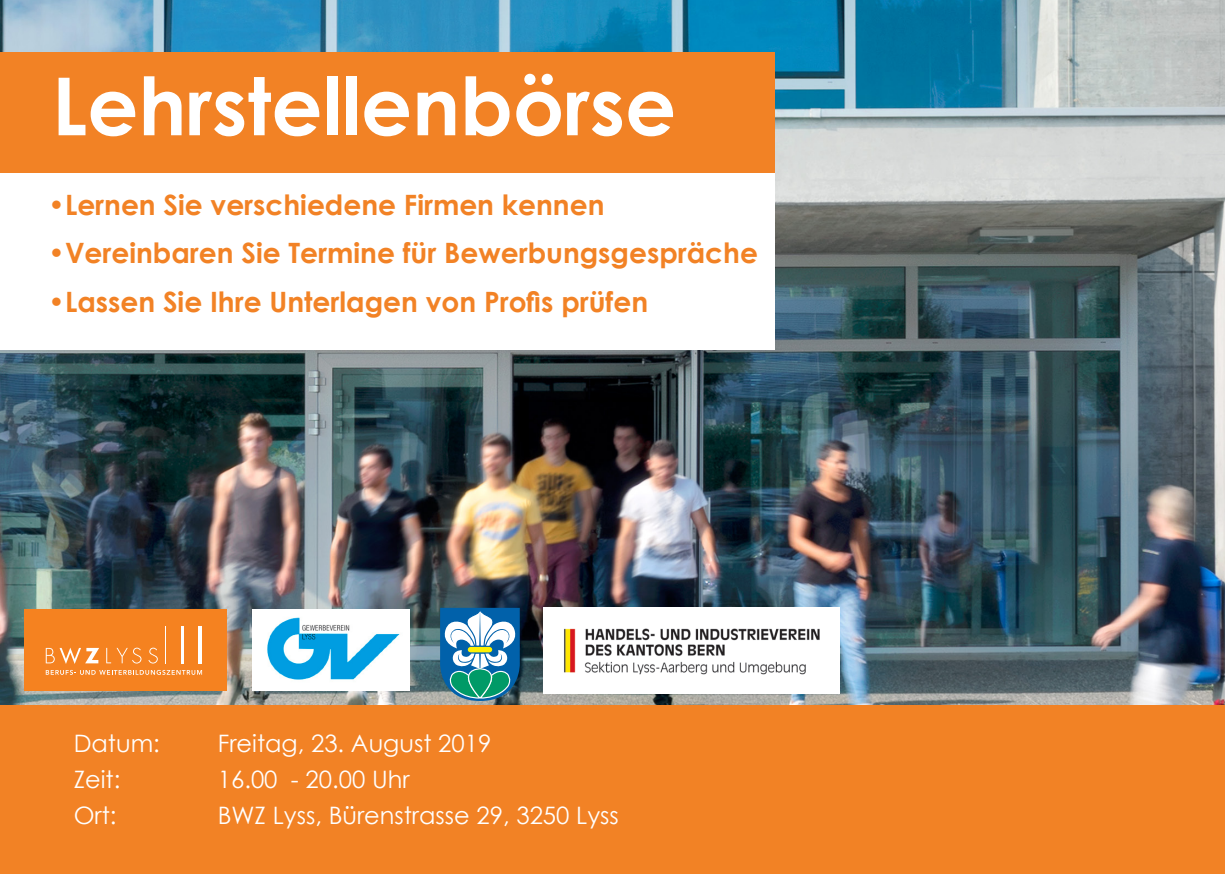
<style>
.page{position:relative;width:1225px;height:874px;background:#fff}
.page>*{position:absolute;margin:0;border:0;box-sizing:border-box;transform-origin:0 0}
.t1{font:700 80px "Century Gothic";color:#fff}
.t2{font:700 28px "Century Gothic";color:#f28225}
.t3{font:24px "Century Gothic";color:#fff}
</style>
<div class="page">
<img style="left:0;top:0;width:1225px;height:705px">
<div style="left:0;top:705px;width:1225px;height:168px;background:#f28225"></div>
<div style="left:24px;top:609px;width:203px;height:81px;background:#f58220"></div>
<svg style="left:46px;top:647px;width:53px;height:16px"></svg>
<svg style="left:106px;top:647px;width:35px;height:16px"></svg>
<svg style="left:148px;top:647px;width:10px;height:16px"></svg>
<hr style="left:165px;top:625px;width:1px;height:38px;background:#fff">
<hr style="left:181px;top:625px;width:2px;height:38px;background:#fff">
<hr style="left:199px;top:625px;width:3px;height:38px;background:#fff">
<svg style="left:46px;top:669px;width:156px;height:5px"></svg>
<div style="left:0;top:52px;width:774px;height:121px;background:#f28225"></div>
<div style="left:0;top:173px;width:774px;height:177px;background:#fff"></div>
<img style="left:253px;top:609px;width:156px;height:81px">
<img style="left:544px;top:607px;width:295px;height:85px">
<svg style="left:440px;top:607px;width:80px;height:93px"></svg>
<p class="t1" style="left:52px;top:45px;width:625px">Lehrstellenbörse</p>
<p class="t2" style="left:48px;top:184px;width:558px">•Lernen Sie verschiedene Firmen kennen</p>
<p class="t2" style="left:48px;top:232px;width:711px">•Vereinbaren Sie Termine für Bewerbungsgespräche</p>
<p class="t2" style="left:48px;top:280px;width:601px">•Lassen Sie Ihre Unterlagen von Profis prüfen</p>
<p class="t3" style="left:74px;top:726px;width:88px">Datum:</p>
<p class="t3" style="left:218px;top:726px;width:275px">Freitag, 23. August 2019</p>
<p class="t3" style="left:74px;top:762px;width:48px">Zeit:</p>
<p class="t3" style="left:218px;top:762px;width:193px">16.00 - 20.00 Uhr</p>
<p class="t3" style="left:74px;top:798px;width:44px">Ort:</p>
<p class="t3" style="left:218px;top:798px;width:402px">BWZ Lyss, Bürenstrasse 29, 3250 Lyss</p>
</div>
